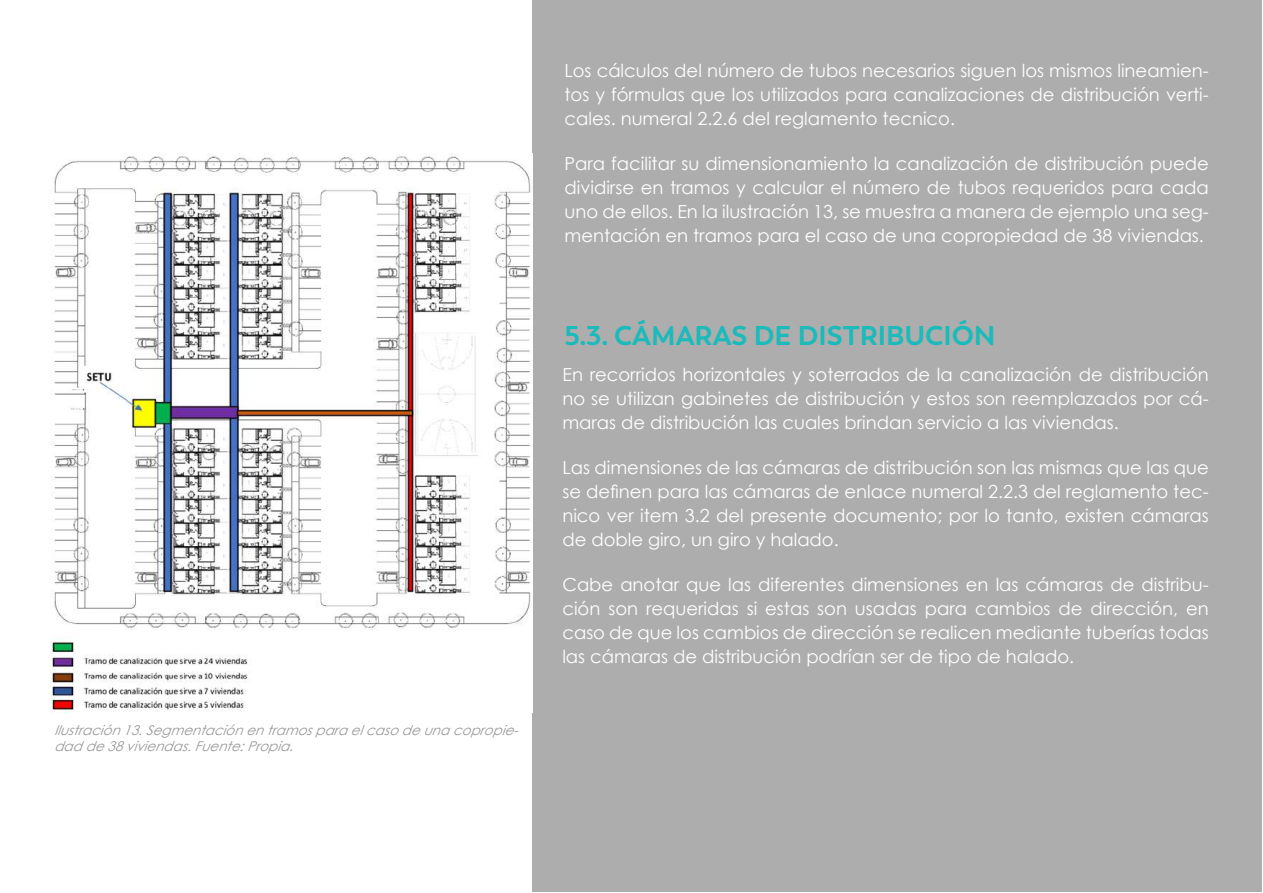
<style>
.page{position:relative;width:1263px;height:893px;background:#fff}
.page>*{position:absolute;margin:0;border:0;box-sizing:border-box;transform-origin:0 0}
.t1{font:700 27px "Boston";color:#1abbba}
.t2{font:18px/24px "Century Gothic";color:#fff;text-align:justify}
.t3{font:italic 13.5px/16.2px "Century Gothic";color:#9a9a9a}
</style>
<div class="page">
<div style="left:533px;top:0;width:729px;height:891px;background:#adadad"></div>
<img style="left:50px;top:154px;width:482px;height:559px">
<p class="t3" style="left:54px;top:722px;width:472px">Ilustración13.Segmentaciónentramosparaelcasodeunacopropie&shy;dadde38viviendas.Fuente:Propia.</p>
<p class="t2" style="left:564px;top:58px;width:646px">Los cálculos del número de tubos necesarios siguen los mismos lineamien&shy;tos y fórmulas que los utilizados para canalizaciones de distribución verti&shy;cales. numeral 2.2.6 del reglamento tecnico.</p>
<p class="t2" style="left:564px;top:151px;width:646px">Para facilitar su dimensionamiento la canalización de distribución puede dividirse en tramos y calcular el número de tubos requeridos para cada uno de ellos. En la ilustración 13, se muestra a manera de ejemplo una seg&shy;mentación en tramos para el caso de una copropiedad de 38 viviendas.</p>
<h1 class="t1" style="left:564px;top:319px;width:433px">5.3. CÁMARAS DE DISTRIBUCIÓN</h1>
<p class="t2" style="left:562px;top:362px;width:648px">En recorridos horizontales y soterrados de la canalización de distribución no se utilizan gabinetes de distribución y estos son reemplazados por cá&shy;maras de distribución las cuales brindan servicio a las viviendas.</p>
<p class="t2" style="left:562px;top:455px;width:648px">Las dimensiones de las cámaras de distribución son las mismas que las que se definen para las cámaras de enlace numeral 2.2.3 del reglamento tec&shy;nico ver item 3.2 del presente documento; por lo tanto, existen cámaras de doble giro, un giro y halado.</p>
<p class="t2" style="left:562px;top:572px;width:648px">Cabe anotar que las diferentes dimensiones en las cámaras de distribu&shy;ción son requeridas si estas son usadas para cambios de dirección, en caso de que los cambios de dirección se realicen mediante tuberías todas las cámaras de distribución podrían ser de tipo de halado.</p>
</div>
